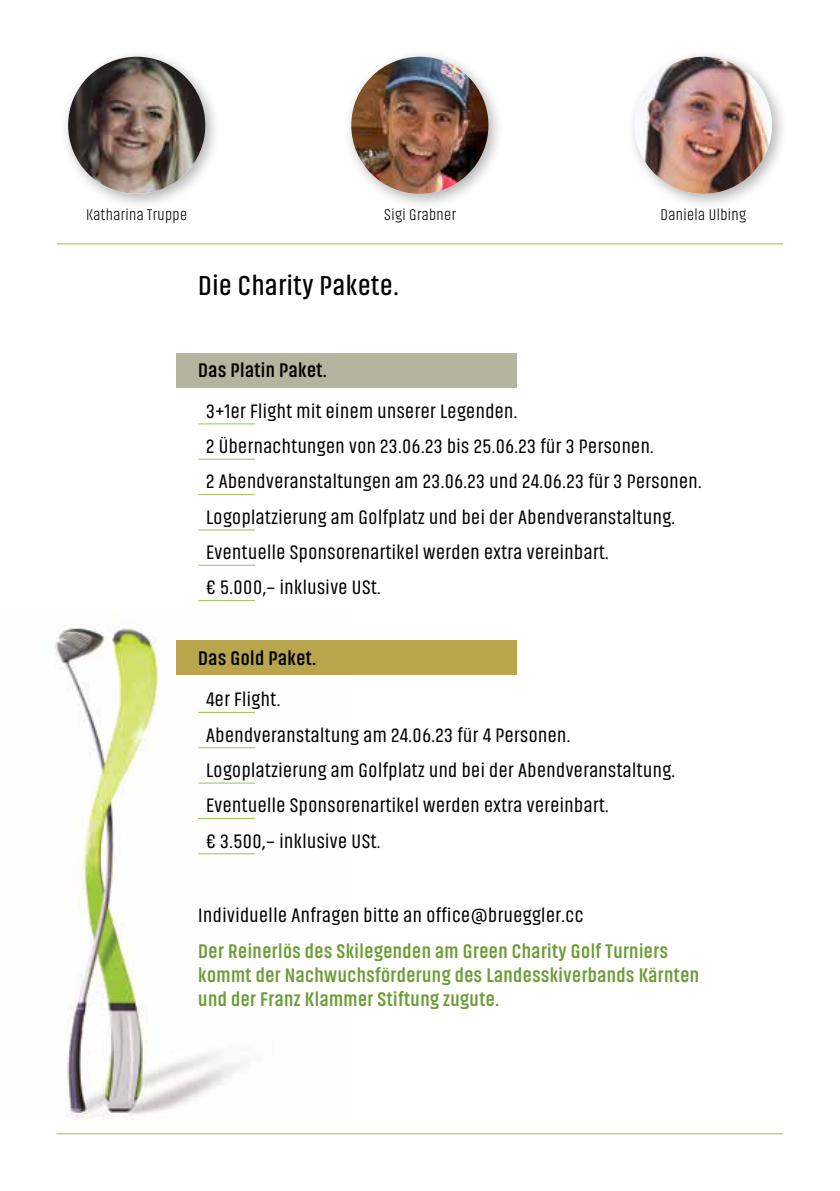
<style>
.page{position:relative;width:840px;height:1191px;background:#fff}
.page>*{position:absolute;margin:0;border:0;box-sizing:border-box;transform-origin:0 0}
.t1{font:600 28px "Akhand";letter-spacing:.025em;color:#000}
.t2{font:20px/35.4px "Akhand";letter-spacing:.025em;color:#000}
.t3{font:700 20px/24px "Akhand";letter-spacing:.025em;color:#6b9c34}
.t4{font:700 20px "Akhand";letter-spacing:.025em;color:#000}
.t5{font:300 16px "Akhand";letter-spacing:.025em;color:#000}
</style>
<div class="page">
<img style="left:55px;top:614px;width:297px;height:505px">
<div style="left:176px;top:353px;width:340px;height:34px;background:#b3b59e"></div>
<div style="left:176px;top:641px;width:340px;height:34px;background:#b9a64c"></div>
<hr style="left:198px;top:423px;width:57px;height:1px;background:#97c54f">
<hr style="left:198px;top:459px;width:57px;height:1px;background:#97c54f">
<hr style="left:198px;top:494px;width:57px;height:1px;background:#97c54f">
<hr style="left:198px;top:529px;width:57px;height:1px;background:#97c54f">
<hr style="left:198px;top:565px;width:57px;height:1px;background:#97c54f">
<hr style="left:198px;top:600px;width:57px;height:1px;background:#97c54f">
<hr style="left:198px;top:712px;width:57px;height:1px;background:#97c54f">
<hr style="left:198px;top:747px;width:57px;height:1px;background:#97c54f">
<hr style="left:198px;top:782px;width:57px;height:1px;background:#97c54f">
<hr style="left:198px;top:818px;width:57px;height:1px;background:#97c54f">
<hr style="left:198px;top:853px;width:57px;height:1px;background:#97c54f">
<div style="left:60px;top:49px;width:161px;height:161px;background:#000;opacity:.3"></div>
<img style="left:68px;top:57px;width:137px;height:137px;border-radius:69px">
<div style="left:626px;top:49px;width:161px;height:161px;background:#000;opacity:.3"></div>
<img style="left:634px;top:57px;width:137px;height:137px;border-radius:69px">
<div style="left:343px;top:49px;width:161px;height:161px;background:#000;opacity:.3"></div>
<img style="left:351px;top:57px;width:137px;height:137px;border-radius:69px">
<hr style="left:57px;top:243px;width:725px;height:1px;background:#97c54f">
<hr style="left:56px;top:1133px;width:726px;height:1px;background:#97c54f">
<p class="t5" style="left:86px;top:207px;width:102px">Katharina Truppe</p>
<p class="t5" style="left:384px;top:207px;width:73px">Sigi Grabner</p>
<p class="t5" style="left:660px;top:207px;width:87px">Daniela Ulbing</p>
<h1 class="t1" style="left:198px;top:270px;width:202px">Die Charity Pakete.</h1>
<p class="t4" style="left:198px;top:359px;width:130px">Das Platin Paket.</p>
<p class="t2" style="left:206px;top:393px;width:497px">3+1er Flight mit einem unserer Legenden.<br>2 Übernachtungen von 23.06.23 bis 25.06.23 für 3 Personen.<br>2 Abendveranstaltungen am 23.06.23 und 24.06.23 für 3 Personen.<br>Logoplatzierung am Golfplatz und bei der Abendveranstaltung.<br>Eventuelle Sponsorenartikel werden extra vereinbart.<br>€ 5.000,– inklusive USt.</p>
<p class="t4" style="left:198px;top:648px;width:119px">Das Gold Paket.</p>
<p class="t2" style="left:206px;top:682px;width:470px">4er Flight.<br>Abendveranstaltung am 24.06.23 für 4 Personen.<br>Logoplatzierung am Golfplatz und bei der Abendveranstaltung.<br>Eventuelle Sponsorenartikel werden extra vereinbart.<br>€ 3.500,– inklusive USt.</p>
<p class="t2" style="left:198px;top:898px;width:386px">Individuelle Anfragen bitte an office@brueggler.cc</p>
<p class="t3" style="left:198px;top:939px;width:502px">Der Reinerlös des Skilegenden am Green Charity Golf Turniers kommt der Nachwuchsförderung des Landesskiverbands Kärnten und der Franz Klammer Stiftung zugute.</p>
</div>
